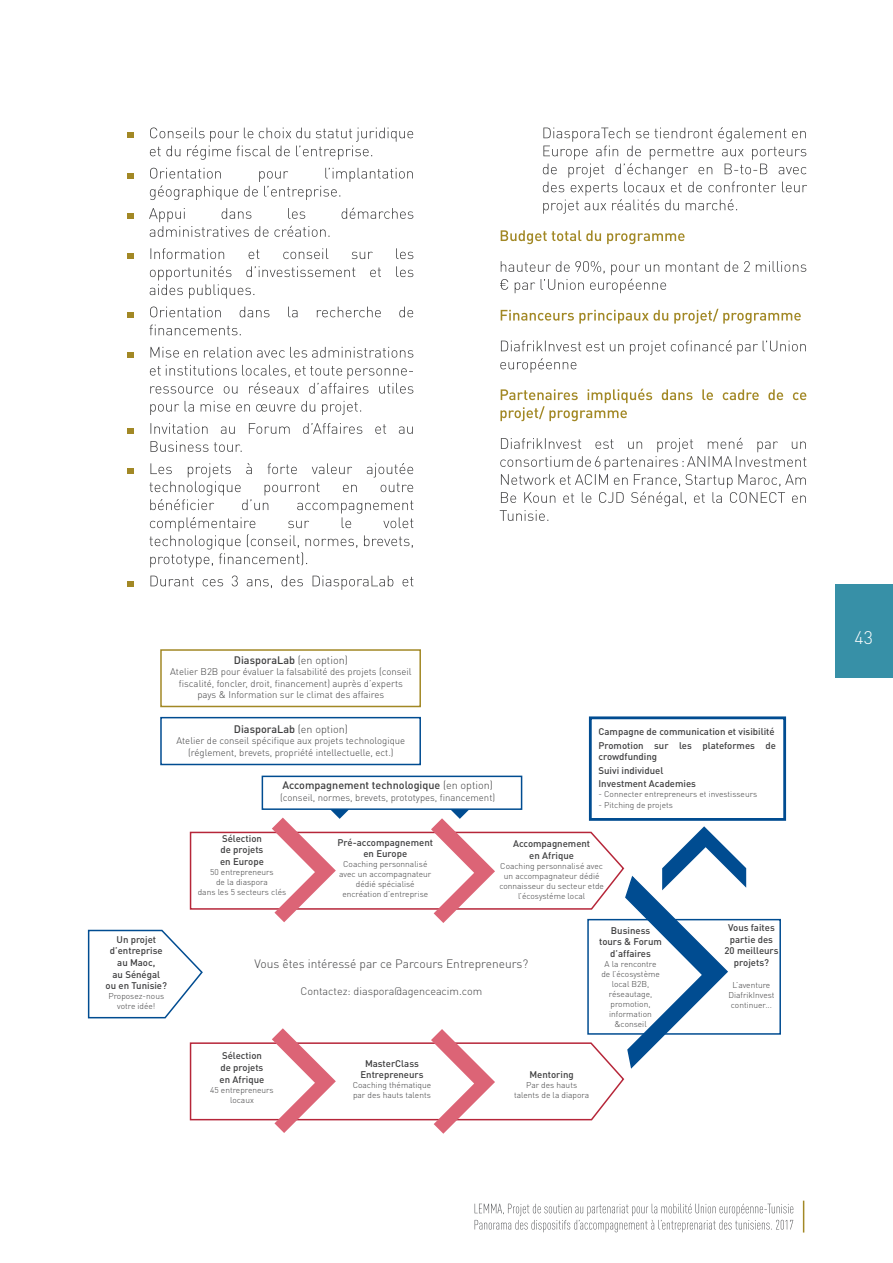
<style>
.page{position:relative;width:893px;height:1263px;background:#fff}
.page>*{position:absolute;margin:0;border:0;box-sizing:border-box;transform-origin:0 0}
.t1{font:300 18px "DIN Pro";color:#fff}
.t2{font:300 12px "DIN Pro";color:#3e3e3f}
.t3{font:500 10.8px "DIN Pro";color:#3e3e3f}
.t4{font:300 10.8px "DIN Pro";color:#3e3e3f}
.t5{font:500 9.6px/11.6px "DIN Pro";color:#3e3e3f;text-align:center}
.t6{font:300 9.6px/11.6px "DIN Pro";color:#3e3e3f;text-align:center}
.t7{font:300 8.4px/10.1px "DIN Pro";color:#3e3e3f;text-align:center}
.s1{font-weight:300}
</style>
<div class="page">
<div style="left:835px;top:585px;width:58px;height:93px;background:#3790a7"></div>
<svg style="left:475px;top:1204px;width:318px;height:28px"></svg>
<hr style="left:803px;top:1200px;width:1px;height:32px;background:#a28825">
<div style="left:587px;top:919px;width:194px;height:116px;background:#fff;border:2px solid #004c91"></div>
<div style="left:160px;top:649px;width:261px;height:58px;background:#fff;border:2px solid #a28825"></div>
<div style="left:160px;top:717px;width:261px;height:48px;background:#fff;border:2px solid #004c91"></div>
<div style="left:589px;top:716px;width:197px;height:105px;border:3px solid #004c91"></div>
<div style="left:262px;top:776px;width:260px;height:34px;background:#fff;border:2px solid #004c91"></div>
<svg style="left:87px;top:791px;width:659px;height:343px"></svg>
<svg style="left:500px;top:438px;width:306px;height:83px"></svg>
<svg style="left:500px;top:389px;width:306px;height:32px"></svg>
<svg style="left:500px;top:340px;width:306px;height:33px"></svg>
<svg style="left:501px;top:309px;width:300px;height:15px"></svg>
<svg style="left:500px;top:261px;width:306px;height:32px"></svg>
<svg style="left:501px;top:230px;width:184px;height:14px"></svg>
<svg style="left:543px;top:127px;width:264px;height:87px"></svg>
<svg style="left:150px;top:575px;width:263px;height:15px"></svg>
<svg style="left:149px;top:463px;width:264px;height:104px"></svg>
<svg style="left:150px;top:441px;width:92px;height:11px"></svg>
<svg style="left:150px;top:423px;width:263px;height:11px"></svg>
<svg style="left:150px;top:401px;width:211px;height:14px"></svg>
<svg style="left:150px;top:365px;width:263px;height:29px"></svg>
<svg style="left:150px;top:347px;width:263px;height:11px"></svg>
<svg style="left:150px;top:325px;width:91px;height:10px"></svg>
<svg style="left:150px;top:306px;width:263px;height:11px"></svg>
<svg style="left:150px;top:266px;width:263px;height:32px"></svg>
<svg style="left:150px;top:248px;width:263px;height:11px"></svg>
<svg style="left:149px;top:208px;width:264px;height:29px"></svg>
<svg style="left:150px;top:168px;width:263px;height:32px"></svg>
<svg style="left:150px;top:127px;width:263px;height:33px"></svg>
<svg style="left:128px;top:133px;width:6px;height:5px"></svg>
<svg style="left:128px;top:173px;width:6px;height:5px"></svg>
<svg style="left:128px;top:213px;width:6px;height:6px"></svg>
<svg style="left:128px;top:253px;width:6px;height:6px"></svg>
<svg style="left:128px;top:312px;width:6px;height:5px"></svg>
<svg style="left:128px;top:352px;width:6px;height:5px"></svg>
<svg style="left:128px;top:428px;width:6px;height:6px"></svg>
<svg style="left:128px;top:468px;width:6px;height:6px"></svg>
<svg style="left:128px;top:581px;width:6px;height:5px"></svg>
<p class="t3" style="left:234px;top:651px;width:115px">DiasporaLab <span class="s1">(en option)</span></p>
<p class="t6" style="left:170px;top:665px;width:243px">Atelier B2B pour évaluer la falsabilité des projets (conseil fiscalité, foncler, droit, financement) auprès d’experts pays &amp; Information sur le climat des affaires</p>
<p class="t3" style="left:234px;top:720px;width:115px">DiasporaLab <span class="s1">(en option)</span></p>
<p class="t6" style="left:176px;top:734px;width:230px">Atelier de conseil spécifique aux projets technologique (réglement, brevets, propriété intellectuelle, ect.)</p>
<p class="t3" style="left:282px;top:776px;width:212px">Accompagnement technologique <span class="s1">(en option)</span></p>
<p class="t6" style="left:280px;top:791px;width:216px">(conseil, normes, brevets, prototypes, financement)</p>
<p class="t5" style="left:220px;top:832px;width:45px;text-align:left">Sélection de projets en Europe</p>
<p class="t7" style="left:198px;top:866px;width:90px">50 entrepreneurs<br>de la diaspora<br>dans les 5 secteurs clés</p>
<p class="t5" style="left:598px;top:723px;width:179px;line-height:13.6px;text-align:left">Campagne de communication et visibilité<br>Promotion sur les plateformes de</p>
<p class="t5" style="left:598px;top:749px;width:99px;line-height:13.6px;text-align:left">crowdfunding<br>Suivi individuel<br>Investment Academies</p>
<p class="t7" style="left:598px;top:789px;width:160px">- Connecter entrepreneurs et investisseurs</p>
<p class="t7" style="left:598px;top:799px;width:76px">- Pitching de projets</p>
<p class="t5" style="left:338px;top:835px;width:97px">Pré-accompagnement en Europe</p>
<p class="t7" style="left:339px;top:858px;width:94px">Coaching personnalisé avec un accompagnateur dédié spécialisé encréation d’entreprise</p>
<p class="t5" style="left:513px;top:837px;width:79px">Accompagnement en Afrique</p>
<p class="t7" style="left:499px;top:860px;width:106px">Coaching personnalisé avec un accompagnateur dédié connaisseur du secteur etde l’écosystéme local</p>
<p class="t5" style="left:106px;top:933px;width:63px">Un projet d’entreprise au Maoc,<br>au Sénégal<br>ou en Tunisie?</p>
<p class="t7" style="left:108px;top:990px;width:57px">Proposez-nous votre idée!</p>
<h2 class="t2" style="left:254px;top:954px;width:275px">Vous êtes intéressé par ce Parcours Entrepreneurs?</h2>
<p class="t4" style="left:300px;top:983px;width:183px">Contactez: diaspora@agenceacim.com</p>
<p class="t5" style="left:220px;top:1049px;width:46px;text-align:left">Sélection de projets en Afrique</p>
<p class="t7" style="left:210px;top:1084px;width:65px">45 entrepreneurs locaux</p>
<p class="t5" style="left:360px;top:1056px;width:65px">MasterClass<br>Entrepreneurs</p>
<p class="t7" style="left:353px;top:1079px;width:80px;text-align:left">Coaching thématique par des hauts talents</p>
<p class="t5" style="left:529px;top:1067px;width:46px">Mentoring</p>
<p class="t7" style="left:514px;top:1079px;width:77px">Par des hauts talents de la diapora</p>
<p class="t5" style="left:599px;top:923px;width:64px">Business tours &amp; Forum d’affaires</p>
<p class="t7" style="left:601px;top:958px;width:60px">A la rencontre de l’écosystème local B2B, réseautage, promotion, information &amp;conseil</p>
<p class="t5" style="left:724px;top:921px;width:56px">Vous faites partie des<br>20 meilleurs projets?</p>
<p class="t7" style="left:728px;top:979px;width:48px">L’aventure<br>DiafrikInvest continuer...</p>
<h1 class="t1" style="left:855px;top:623px;width:20px">43</h1>
</div>
